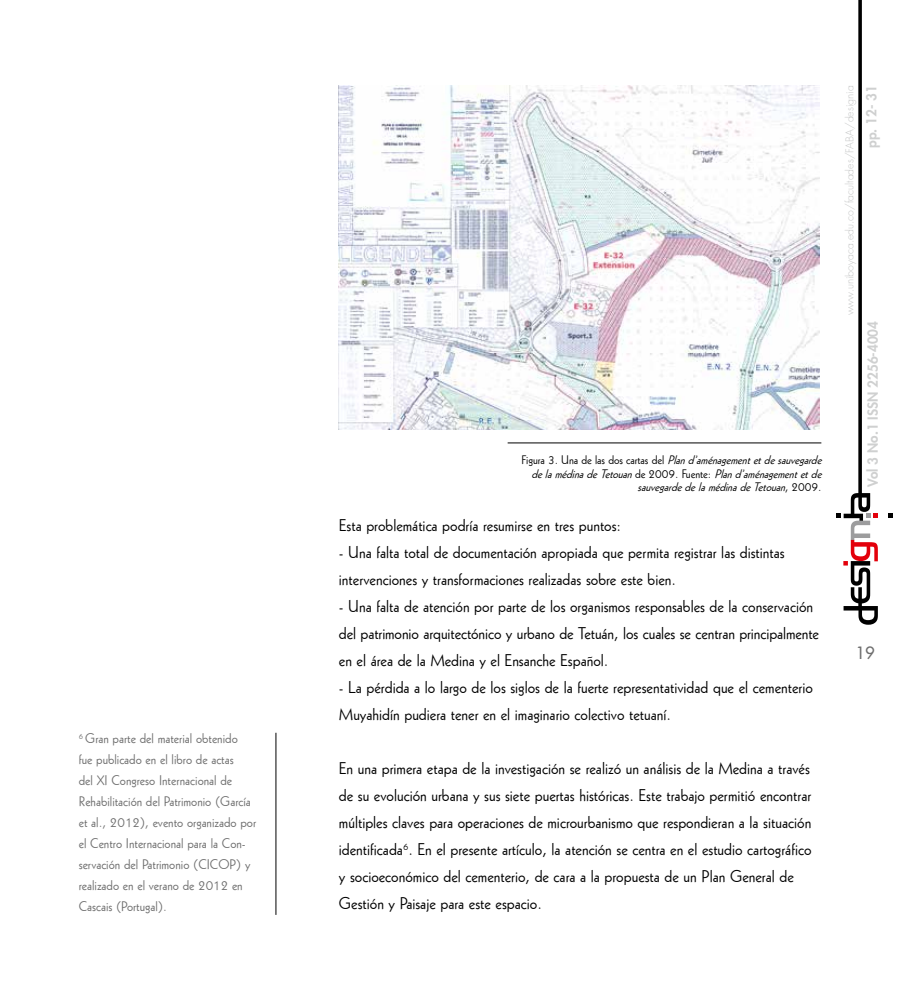
<style>
.page{position:relative;width:915px;height:1000px;background:#fff}
.page>*{position:absolute;margin:0;border:0;box-sizing:border-box;transform-origin:0 0}
.t1{font:16.5px/27px "Geometric 231 BT Roman C";color:#000}
.t2{font:500 16.5px "Futura Std";color:#6e6e6e}
.t3{font:13.5px/21px "Geometric 231 BT Roman C";color:#6e6e6e}
.t4{font:800 13.5px "Futura Std";color:#cfd0d0}
.t5{font:italic 12px "Geometric 231 BT Roman C";color:#000}
.t6{font:300 10.5px "Futura Std";color:#c5c6c6}
.s1{font-style:normal}
</style>
<div class="page">
<svg style="left:888px;top:513px;width:4px;height:5px"></svg>
<svg style="left:836px;top:0;width:41px;height:624px"></svg>
<img style="left:339px;top:85px;width:480px;height:344px">
<hr style="left:507px;top:442px;width:314px;height:1px;background:#000">
<hr style="left:275px;top:732px;width:1px;height:182px;background:#000">
<p class="t3" style="left:79px;top:727px;width:179px"><sup>6</sup> Gran parte del material obtenido<br>fue publicado en el libro de actas<br>del XI Congreso Internacional de Rehabilitación del Patrimonio (García et al., 2012), evento organizado por el Centro Internacional para la Con&shy;servación del Patrimonio (CICOP) y realizado en el verano de 2012 en Cascais (Portugal).</p>
<p class="t5" style="left:521px;top:452px;width:305px"><span class="s1">Fi g u r a 3 . U n a d e l a s d o s c a r t a s d e l</span> Pland’aménagementetdesauvegarde</p>
<p class="t5" style="left:531px;top:465px;width:295px">delamédinadeTetouan<span class="s1">d e 2 0 0 9 . F u e n t e :</span> Pland’aménagementetde</p>
<p class="t5" style="left:637px;top:479px;width:185px">sauvegardedelamédinadeTetouan<span class="s1">, 2 0 0 9 .</span></p>
<p class="t1" style="left:339px;top:511px;width:284px">Esta problemática podría resumirse en tres puntos:</p>
<p class="t1" style="left:339px;top:538px;width:447px">- Una falta total de documentación apropiada que permita registrar las distintas intervenciones y transformaciones realizadas sobre este bien.</p>
<p class="t1" style="left:339px;top:592px;width:481px">- Una falta de atención por parte de los organismos responsables de la conservación del patrimonio arquitectónico y urbano de Tetuán, los cuales se centran principalmente en el área de la Medina y el Ensanche Español.</p>
<p class="t1" style="left:339px;top:673px;width:475px">- La pérdida a lo largo de los siglos de la fuerte representatividad que el cementerio<br>Muyahidín pudiera tener en el imaginario colectivo tetuaní.</p>
<p class="t1" style="left:339px;top:754px;width:474px">En una primera etapa de la investigación se realizó un análisis de la Medina a través de su evolución urbana y sus siete puertas históricas. Este trabajo permitió encontrar múltiples claves para operaciones de microurbanismo que respondieran a la situación identificada<sup>6</sup>. En el presente artículo, la atención se centra en el estudio cartográfico y socioeconómico del cementerio, de cara a la propuesta de un Plan General de Gestión y Paisaje para este espacio.</p>
<p class="t6" style="left:843px;top:315px;width:231px;rotate:-90deg">www.uniboyaca.edu.co/facultades/FABA/designia</p>
<p class="t4" style="left:862px;top:148px;width:64px;rotate:-90deg">pp. 12- 31</p>
<p class="t4" style="left:864px;top:486px;width:167px;rotate:-90deg">Vol 3 No.1 ISSN 2256-4004</p>
<p class="t2" style="left:855px;top:642px;width:21px">19</p>
</div>
